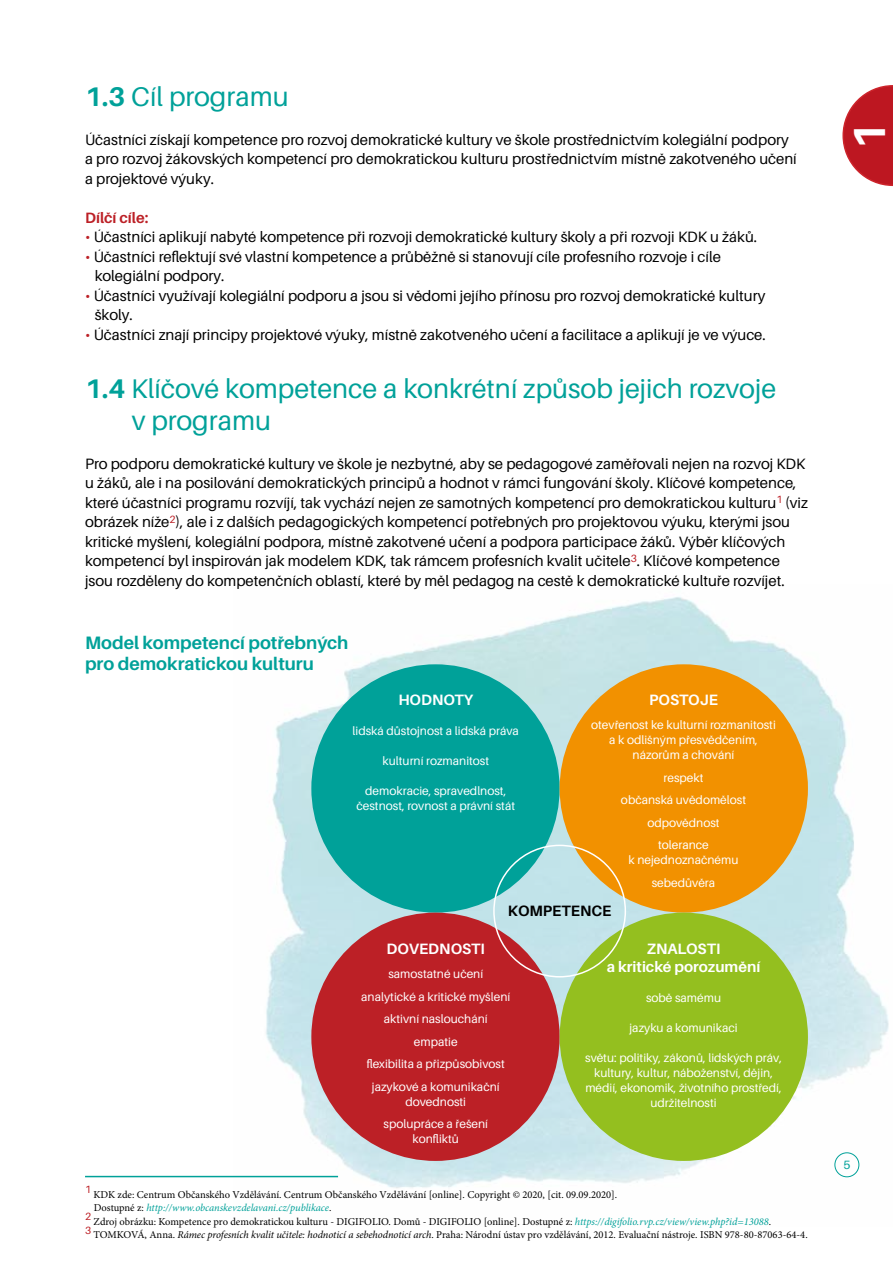
<style>
.page{position:relative;width:893px;height:1263px;background:#fff}
.page>*{position:absolute;margin:0;border:0;box-sizing:border-box;transform-origin:0 0}
.t1{font:700 45px "Aileron";color:#fff}
.t2{font:27px/31.5px "Aileron";color:#00a199}
.t3{font:700 18px/21.6px "Aileron";color:#00a199}
.t4{font:15px/19.5px "Aileron";color:#000}
.t5{font:700 15px/18px "Aileron";color:#fff;text-align:center}
.t6{font:700 15px "Aileron";color:#bc2026}
.t7{font:700 15px "Aileron";color:#000}
.t8{font:12px/22.5px "Aileron";color:#fff;text-align:center}
.t9{font:12px "Aileron";color:#00a199}
.t10{font:10.5px "Minion Pro";color:#000}
.t11{font:italic 10.5px "Minion Pro";letter-spacing:-.005em;color:#00a199}
.s1{font-weight:700}
.s2{color:#bc2026}
.s3{font-style:normal;color:#000}
.s4{font-style:italic;color:#00a199}
.s5{font-style:italic}
</style>
<div class="page">
<img style="left:234px;top:597px;width:655px;height:591px">
<div style="left:834px;top:1152px;width:25px;height:25px;border:1px solid #00a199;border-radius:50%"></div>
<div style="left:311px;top:664px;width:249px;height:249px;background:#00a199;border-radius:50%"></div>
<div style="left:311px;top:913px;width:249px;height:248px;background:#bc2026;border-radius:50%"></div>
<div style="left:560px;top:664px;width:248px;height:249px;background:#f29100;border-radius:50%"></div>
<div style="left:560px;top:913px;width:248px;height:248px;background:#94bf1f;border-radius:50%"></div>
<hr style="left:85px;top:1176px;width:253px;height:1px;background:#00a199">
<svg style="left:842px;top:85px;width:51px;height:101px"></svg>
<h2 class="t2" style="left:85px;top:81px;width:205px"><span class="s1">1.3</span> Cíl programu</h2>
<p class="t4" style="left:85px;top:130px;width:713px">Účastníci získají kompetence pro rozvoj demokratické kultury ve škole prostřednictvím kolegiální podpory a pro rozvoj žákovských kompetencí pro demokratickou kulturu prostřednictvím místně zakotveného učení a projektové výuky.</p>
<p class="t6" style="left:85px;top:209px;width:65px">Dílčí cíle:</p>
<p class="t4" style="left:85px;top:228px;width:674px"><span class="s2">•</span> Účastníci aplikují nabyté kompetence při rozvoji demokratické kultury školy a při rozvoji KDK u žáků.</p>
<p class="t4" style="left:95px;top:247px;width:628px;text-indent:-10px"><span class="s2">•</span> Účastníci reflektují své vlastní kompetence a průběžně si stanovují cíle profesního rozvoje i cíle kolegiální podpory.</p>
<p class="t4" style="left:95px;top:286px;width:672px;text-indent:-10px"><span class="s2">•</span> Účastníci využívají kolegiální podporu a jsou si vědomi jejího přínosu pro rozvoj demokratické kultury školy.</p>
<p class="t4" style="left:85px;top:325px;width:682px"><span class="s2">•</span> Účastníci znají principy projektové výuky, místně zakotveného učení a facilitace a aplikují je ve výuce.</p>
<h2 class="t2" style="left:132px;top:374px;width:646px;text-indent:-47px"><span class="s1">1.4</span> Klíčové kompetence a konkrétní způsob jejich rozvoje v programu</h2>
<p class="t4" style="left:85px;top:454px;width:724px">Pro podporu demokratické kultury ve škole je nezbytné, aby se pedagogové zaměřovali nejen na rozvoj KDK u žáků, ale i na posilování demokratických principů a hodnot v rámci fungování školy. Klíčové kompetence, které účastníci programu rozvíjí, tak vychází nejen ze samotných kompetencí pro demokratickou kulturu<sup>1</sup> (viz obrázek níže<sup>2</sup>), ale i z dalších pedagogických kompetencí potřebných pro projektovou výuku, kterými jsou kritické myšlení, kolegiální podpora, místně zakotvené učení a podpora participace žáků. Výběr klíčových kompetencí byl inspirován jak modelem KDK, tak rámcem profesních kvalit učitele<sup>3</sup>. Klíčové kompetence jsou rozděleny do kompetenčních oblastí, které by měl pedagog na cestě k demokratické kultuře rozvíjet.</p>
<p class="t3" style="left:85px;top:632px;width:265px">Model kompetencí potřebných pro demokratickou kulturu</p>
<p class="t5" style="left:398px;top:691px;width:76px">HODNOTY</p>
<p class="t8" style="left:353px;top:720px;width:168px">lidská důstojnost a lidská práva</p>
<p class="t8" style="left:382px;top:750px;width:108px">kulturní rozmanitost</p>
<p class="t8" style="left:356px;top:783px;width:160px;line-height:15px">demokracie, spravedlnost, čestnost, rovnost a právní stát</p>
<p class="t5" style="left:649px;top:691px;width:70px">POSTOJE</p>
<p class="t8" style="left:591px;top:717px;width:186px;line-height:15px">otevřenost ke kulturní rozmanitosti a k odlišným přesvědčením, názorům a chování</p>
<p class="t8" style="left:621px;top:766px;width:127px">respekt<br>občanská uvědomělost odpovědnost tolerance</p>
<p class="t8" style="left:629px;top:849px;width:111px">k nejednoznačnému sebedůvěra</p>
<p class="t7" style="left:508px;top:902px;width:105px">KOMPETENCE</p>
<p class="t5" style="left:387px;top:940px;width:100px">DOVEDNOSTI</p>
<p class="t8" style="left:361px;top:963px;width:151px">samostatné učení analytické a kritické myšlení aktivní naslouchání empatie<br>flexibilita a přizpůsobivost jazykové a komunikační</p>
<p class="t8" style="left:383px;top:1090px;width:106px">dovednosti spolupráce a řešení</p>
<p class="t8" style="left:413px;top:1128px;width:48px">konfliktů</p>
<p class="t5" style="left:607px;top:940px;width:155px">ZNALOSTI<br>a kritické porozumění</p>
<p class="t8" style="left:646px;top:987px;width:77px">sobě samému</p>
<p class="t8" style="left:629px;top:1017px;width:110px">jazyku a komunikaci</p>
<p class="t8" style="left:585px;top:1051px;width:198px;line-height:15px">světu: politiky, zákonů, lidských práv, kultury, kultur, náboženství, dějin, médií, ekonomik, životního prostředí, udržitelnosti</p>
<p class="t10" style="left:85px;top:1187px;width:534px"><sup>1</sup> KDK zde: Centrum Občanského Vzdělávání. Centrum Občanského Vzdělávání [online]. Copyright © 2020, [cit. 09.09.2020].</p>
<p class="t11" style="left:94px;top:1201px;width:239px"><span class="s3">Dostupné z:</span> http://www.obcanskevzdelavani.cz/publikace<span class="s3">.</span></p>
<p class="t10" style="left:85px;top:1214px;width:688px"><sup>2</sup> Zdroj obrázku: Kompetence pro demokratickou kulturu - DIGIFOLIO. Domů - DIGIFOLIO [online]. Dostupné z: <span class="s4">https://digifolio.rvp.cz/view/view.php?id=13088</span>.</p>
<p class="t10" style="left:85px;top:1228px;width:724px"><sup>3</sup> TOMKOVÁ, Anna. <span class="s5">Rámec profesních kvalit učitele: hodnoticí a sebehodnoticí arch</span>. Praha: Národní ústav pro vzdělávání, 2012. Evaluační nástroje. ISBN 978-80-87063-64-4.</p>
<h1 class="t1" style="left:844px;top:150px;width:30px;rotate:-90deg">1</h1>
<p class="t9" style="left:843px;top:1158px;width:8px">5</p>
</div>
